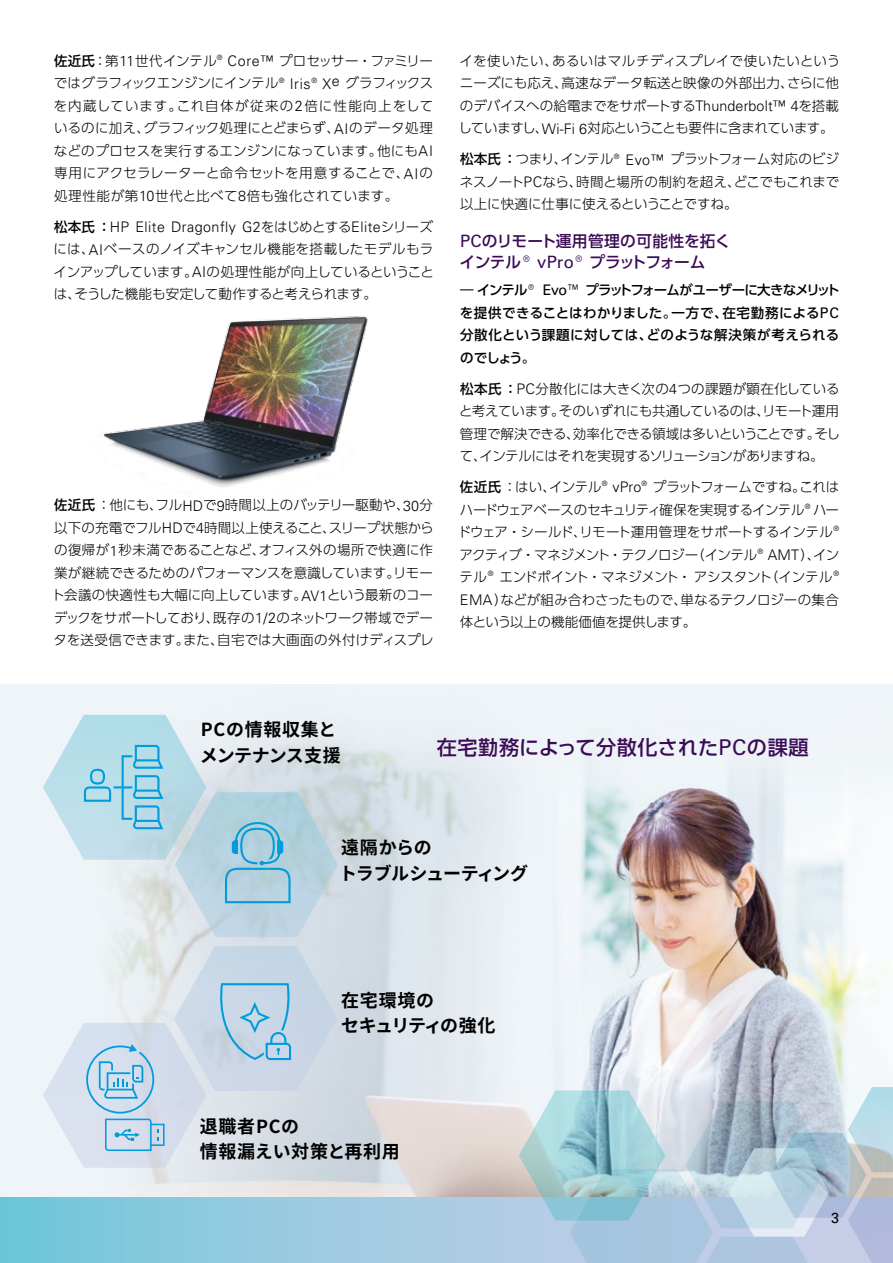
<style>
.page{position:relative;width:893px;height:1263px;background:#fff}
.page>*{position:absolute;margin:0;border:0;box-sizing:border-box;transform-origin:0 0}
.t1{font:500 20.1px "UD Shin Go Pro";letter-spacing:.02em;color:#3b0b56}
.t2{font:700 18px/25.5px "Source Han Sans JP";letter-spacing:.01em;color:#000}
.t3{font:700 18px/25.5px "Source Han Sans JP";letter-spacing:.04em;color:#000}
.t4{font:700 18px/25.5px "Source Han Sans JP";letter-spacing:-.02em;color:#000}
.t5{font:500 15.75px/21px "UD Shin Go Pro";letter-spacing:-.005em;color:#3b0b56}
.t6{font:300 14.55px "Univers";letter-spacing:.03em;color:#000}
.t7{font:14.55px "Univers";color:#000}
.t8{font:300 13.5px/22.5px "UD Shin Go Pro";letter-spacing:-.01em;color:#000;text-align:justify}
.t9{font:500 13.5px/22.5px "UD Shin Go Pro";letter-spacing:.025em;color:#000;text-align:justify}
.s1{font-weight:500}
.s2{font-family:"Univers";font-size:14.55px}
.s3{font-family:"UD Shin Go Pro";font-weight:500;font-size:13.5px}
.s4{font-family:"UD Shin Go Pro";font-size:13.5px}
.s5{font-family:"Univers CE";font-size:16.95px}
.s6{font-family:"Univers CE";font-size:14.55px}
.s7{font-family:"Univers CE";font-size:21.75px}
</style>
<div class="page">
<img style="left:0;top:685px;width:893px;height:513px">
<svg style="left:0;top:1198px;width:519px;height:65px;background:#92c9de"></svg>
<svg style="left:519px;top:1087px;width:374px;height:176px;background:#b2cad9"></svg>
<svg style="left:43px;top:715px;width:295px;height:222px;background:#c5dde7"></svg>
<svg style="left:43px;top:946px;width:294px;height:222px;background:#d0dde9"></svg>
<img style="left:100px;top:316px;width:268px;height:171px">
<p class="t8" style="left:54px;top:49px;width:381px"><span class="s1">佐近氏</span>：第<span class="s2">11</span>世代インテル<sup>®</sup> <span class="s2">Core™</span> プロセッサー・ファミリーではグラフィックエンジンにインテル<sup>®</sup> <span class="s2">Iris</span><sup>®</sup> <span class="s2">X</span><sup>e</sup> グラフィックスを内蔵しています。これ自体が従来の<span class="s2">2</span>倍に性能向上をしているのに加え、グラフィック処理にとどまらず、<span class="s2">AI</span>のデータ処理などのプロセスを実行するエンジンになっています。他にも<span class="s2">AI</span>専用にアクセラレーターと命令セットを用意することで、<span class="s2">AI</span>の処理性能が第<span class="s2">10</span>世代と比べて<span class="s2">8</span>倍も強化されています。</p>
<p class="t6" style="left:54px;top:218px;width:380px"><span class="s3">松本氏：</span>HP Elite Dragonfly G2<span class="s4">をはじめとする</span>Elite<span class="s4">シリーズ</span></p>
<p class="t8" style="left:54px;top:238px;width:382px">には、<span class="s2">AI</span>ベースのノイズキャンセル機能を搭載したモデルもラインアップしています。<span class="s2">AI</span>の処理性能が向上しているということは、そうした機能も安定して動作すると考えられます。</p>
<p class="t8" style="left:52px;top:494px;width:384px"><span class="s1">佐近氏</span>：他にも、フル<span class="s2">HD</span>で<span class="s2">9</span>時間以上のバッテリー駆動や、<span class="s2">30</span>分以下の充電でフル<span class="s2">HD</span>で<span class="s2">4</span>時間以上使えること、スリープ状態からの復帰が<span class="s2">1</span>秒未満であることなど、オフィス外の場所で快適に作業が継続できるためのパフォーマンスを意識しています。リモート会議の快適性も大幅に向上しています。<span class="s2">AV1</span>という最新のコーデックをサポートしており、既存の<span class="s2">1/2</span>のネットワーク帯域でデータを送受信できます。また、自宅では大画面の外付けディスプレ</p>
<p class="t8" style="left:458px;top:49px;width:383px">イを使いたい、あるいはマルチディスプレイで使いたいというニーズにも応え、高速なデータ転送と映像の外部出力、さらに他のデバイスへの給電までをサポートする<span class="s2">Thunderbolt™ 4</span>を搭載していますし、<span class="s2">Wi-Fi 6</span>対応ということも要件に含まれています。</p>
<p class="t8" style="left:460px;top:148px;width:381px"><span class="s1">松本氏：</span>つまり、インテル<sup>®</sup> <span class="s2">Evo™</span> プラットフォーム対応のビジネスノート<span class="s2">PC</span>なら、時間と場所の制約を超え、どこでもこれまで以上に快適に仕事に使えるということですね。</p>
<p class="t5" style="left:460px;top:230px;width:273px"><span class="s5">PC</span>のリモート運用管理の可能性を拓くインテル<span class="s5">® vPro®</span> プラットフォーム</p>
<p class="t9" style="left:460px;top:278px;width:382px">― インテル<span class="s6">® Evo™</span> プラットフォームがユーザーに大きなメリットを提供できることはわかりました。一方で、在宅勤務による<span class="s6">PC</span>分散化という課題に対しては、どのような解決策が考えられるのでしょう。</p>
<p class="t8" style="left:459px;top:377px;width:382px"><span class="s1">松本氏：</span><span class="s2">PC</span>分散化には大きく次の<span class="s2">4</span>つの課題が顕在化していると考えています。そのいずれにも共通しているのは、リモート運用管理で解決できる、効率化できる領域は多いということです。そして、インテルにはそれを実現するソリューションがありますね。</p>
<p class="t8" style="left:458px;top:475px;width:383px"><span class="s1">佐近氏</span>：はい、インテル<sup>®</sup> <span class="s2">vPro</span><sup>®</sup> プラットフォームですね。これはハードウェアベースのセキュリティ確保を実現するインテル<sup>®</sup> ハードウェア・シールド、リモート運用管理をサポートするインテル<sup>®</sup>アクティブ・マネジメント・テクノロジー（インテル<sup>®</sup> <span class="s2">AMT</span>）、インテル<sup>®</sup> エンドポイント・マネジメント・アシスタント（インテル<sup>® </sup><span class="s2">EMA</span>）などが組み合わさったもので、単なるテクノロジーの集合体という以上の機能価値を提供します。</p>
<h2 class="t2" style="left:200px;top:717px;width:142px">PCの情報収集とメンテナンス支援</h2>
<h1 class="t1" style="left:437px;top:731px;width:373px">在宅勤務によって分散化された<span class="s7">PC</span>の課題</h1>
<h2 class="t4" style="left:339px;top:835px;width:190px">遠隔からの<br>トラブルシューティング</h2>
<h2 class="t2" style="left:341px;top:988px;width:156px">在宅環境の<br>セキュリティの強化</h2>
<h2 class="t3" style="left:200px;top:1113px;width:202px">退職者PCの<br>情報漏えい対策と再利用</h2>
<p class="t7" style="left:831px;top:1209px;width:9px">3</p>
</div>
